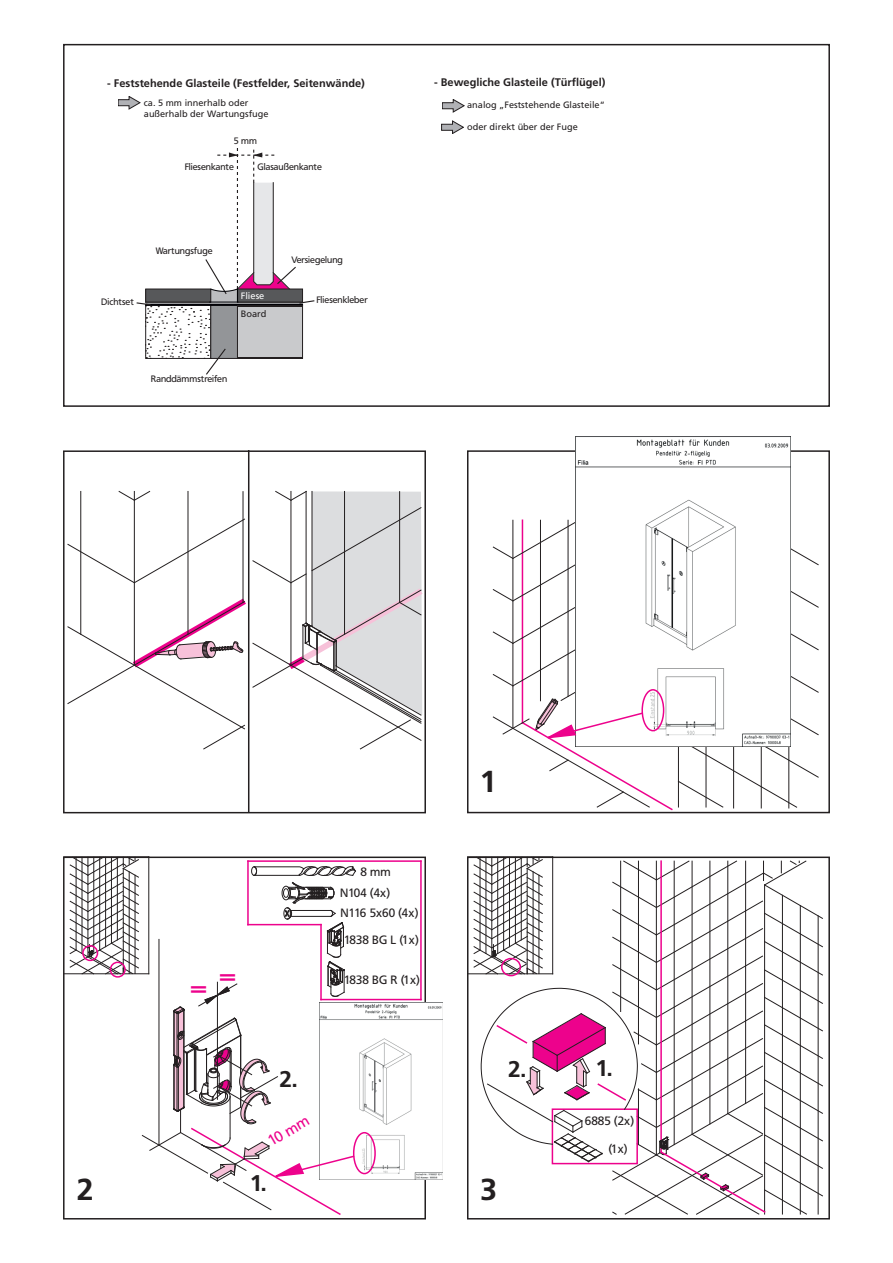
<style>
.page{position:relative;width:893px;height:1263px;background:#fff}
.page>*{position:absolute;margin:0;border:0;box-sizing:border-box;transform-origin:0 0}
.t1{font:700 30px "Frutiger BQ";color:#231f20}
.t2{font:700 22.5px "Frutiger BQ";color:#231f20}
.t3{font:700 22.5px "Frutiger BQ";color:#ed028c}
.t4{font:15px "Frutiger BQ";color:#ed028c}
.t5{font:12px "Frutiger BQ";color:#231f20}
.t6{font:700 10.95px "Frutiger";color:#231f20}
.t7{font:9.3px "Frutiger BQ";color:#231f20}
.t8{font:9.3px "Frutiger LT Com";color:#fff}
.t9{font:9.3px "Frutiger LT Com";color:#231f20}
.t10{font:9.15px/10.9px "Frutiger";color:#231f20}
</style>
<div class="page">
<hr style="left:248px;top:451px;width:1px;height:361px;background:#231f20">
<svg style="left:67px;top:491px;width:356px;height:258px"></svg>
<hr style="left:312px;top:491px;width:1px;height:135px;background:#231f20">
<hr style="left:306px;top:491px;width:1px;height:132px;background:#231f20">
<hr style="left:64px;top:973px;width:85px;height:1px;background:#231f20">
<hr style="left:248px;top:860px;width:173px;height:2px;background:#ed028c">
<hr style="left:420px;top:861px;width:2px;height:138px;background:#ed028c">
<hr style="left:321px;top:999px;width:100px;height:1px;background:#ed028c">
<hr style="left:468px;top:973px;width:85px;height:1px;background:#231f20">
<svg style="left:474px;top:859px;width:349px;height:356px"></svg>
<div style="left:63px;top:856px;width:363px;height:363px;border:2px solid #231f20"></div>
<div style="left:467px;top:856px;width:363px;height:363px;border:2px solid #231f20"></div>
<div style="left:467px;top:450px;width:363px;height:363px;border:2px solid #231f20"></div>
<div style="left:63px;top:450px;width:363px;height:363px;border:2px solid #231f20"></div>
<div style="left:501px;top:958px;width:20px;height:18px;border:2px solid #ed028c;border-radius:50%"></div>
<div style="left:63px;top:44px;width:767px;height:363px;border:2px solid #231f20"></div>
<hr style="left:146px;top:302px;width:157px;height:2px;background:#bcbdc0">
<div style="left:146px;top:289px;width:65px;height:13px;background:#57585a"></div>
<div style="left:145px;top:289px;width:66px;height:13px;border:1px solid #231f20"></div>
<svg style="left:147px;top:307px;width:62px;height:50px"></svg>
<div style="left:145px;top:305px;width:66px;height:54px;border:1px solid #231f20"></div>
<div style="left:237px;top:305px;width:66px;height:53px;background:#c9cacc"></div>
<div style="left:237px;top:305px;width:66px;height:54px;border:1px solid #231f20"></div>
<div style="left:211px;top:305px;width:26px;height:53px;background:#939598"></div>
<div style="left:210px;top:305px;width:28px;height:54px;border:1px solid #231f20"></div>
<div style="left:145px;top:304px;width:158px;height:2px;border:1px solid #010106"></div>
<hr style="left:237px;top:357px;width:66px;height:1px;background:#231f20">
<hr style="left:238px;top:305px;width:65px;height:2px;background:#231f20">
<svg style="left:205px;top:347px;width:22px;height:28px"></svg>
<svg style="left:136px;top:302px;width:16px;height:4px"></svg>
<svg style="left:204px;top:148px;width:111px;height:156px"></svg>
<svg style="left:118px;top:96px;width:22px;height:13px"></svg>
<svg style="left:442px;top:99px;width:22px;height:13px"></svg>
<svg style="left:441px;top:121px;width:23px;height:13px"></svg>
<img style="left:575px;top:437px;width:215px;height:83px">
<svg style="left:493px;top:520px;width:326px;height:291px"></svg>
<img style="left:356px;top:1002px;width:86px;height:178px">
<div style="left:353px;top:1132px;width:23px;height:42px;border:2px solid #ed028c;border-radius:50%"></div>
<svg style="left:70px;top:857px;width:286px;height:358px"></svg>
<div style="left:110px;top:961px;width:16px;height:17px;border:2px solid #ed028c;border-radius:50%"></div>
<p class="t6" style="left:107px;top:77px;width:259px">- Feststehende Glasteile (Festfelder, Seitenwände)</p>
<p class="t10" style="left:144px;top:97px;width:126px">ca. 5 mm innerhalb oder außerhalb der Wartungsfuge</p>
<p class="t7" style="left:234px;top:135px;width:25px">5 mm</p>
<p class="t7" style="left:185px;top:161px;width:51px">Fliesenkante</p>
<p class="t7" style="left:258px;top:161px;width:66px">Glasaußenkante</p>
<p class="t7" style="left:156px;top:246px;width:58px">Wartungsfuge</p>
<p class="t7" style="left:291px;top:254px;width:53px">Versiegelung</p>
<p class="t8" style="left:241px;top:290px;width:25px">Fliese</p>
<p class="t9" style="left:241px;top:309px;width:27px">Board</p>
<p class="t7" style="left:101px;top:296px;width:34px">Dichtset</p>
<p class="t7" style="left:316px;top:294px;width:53px">Fliesenkleber</p>
<p class="t7" style="left:151px;top:373px;width:78px">Randdämmstreifen</p>
<p class="t6" style="left:434px;top:75px;width:173px">- Bewegliche Glasteile (Türflügel)</p>
<p class="t10" style="left:467px;top:99px;width:139px">analog „Feststehende Glasteile“</p>
<p class="t10" style="left:467px;top:121px;width:112px">oder direkt über der Fuge</p>
<h2 class="t3" style="left:191px;top:975px;width:17px">=</h2>
<h2 class="t3" style="left:220px;top:963px;width:17px">=</h2>
<h3 class="t5" style="left:361px;top:865px;width:32px">8 mm</h3>
<h3 class="t5" style="left:340px;top:886px;width:51px">N104 (4x)</h3>
<h3 class="t5" style="left:341px;top:906px;width:79px">N116 5x60 (4x)</h3>
<h3 class="t5" style="left:344px;top:933px;width:76px">1838 BG L (1x)</h3>
<h3 class="t5" style="left:344px;top:972px;width:77px">1838 BG R (1x)</h3>
<h2 class="t2" style="left:280px;top:1066px;width:19px">2.</h2>
<h3 class="t4" style="left:265px;top:1134px;width:46px;rotate:-30deg">10 mm</h3>
<h1 class="t1" style="left:480px;top:764px;width:18px">1</h1>
<h2 class="t2" style="left:508px;top:1055px;width:19px">2.</h2>
<h2 class="t2" style="left:596px;top:1054px;width:18px">1.</h2>
<h3 class="t5" style="left:585px;top:1114px;width:51px">6885 (2x)</h3>
<h3 class="t5" style="left:609px;top:1142px;width:20px">(1x)</h3>
<h2 class="t2" style="left:250px;top:1170px;width:18px">1.</h2>
<h1 class="t1" style="left:77px;top:1171px;width:18px">2</h1>
<h1 class="t1" style="left:480px;top:1172px;width:18px">3</h1>
</div>
